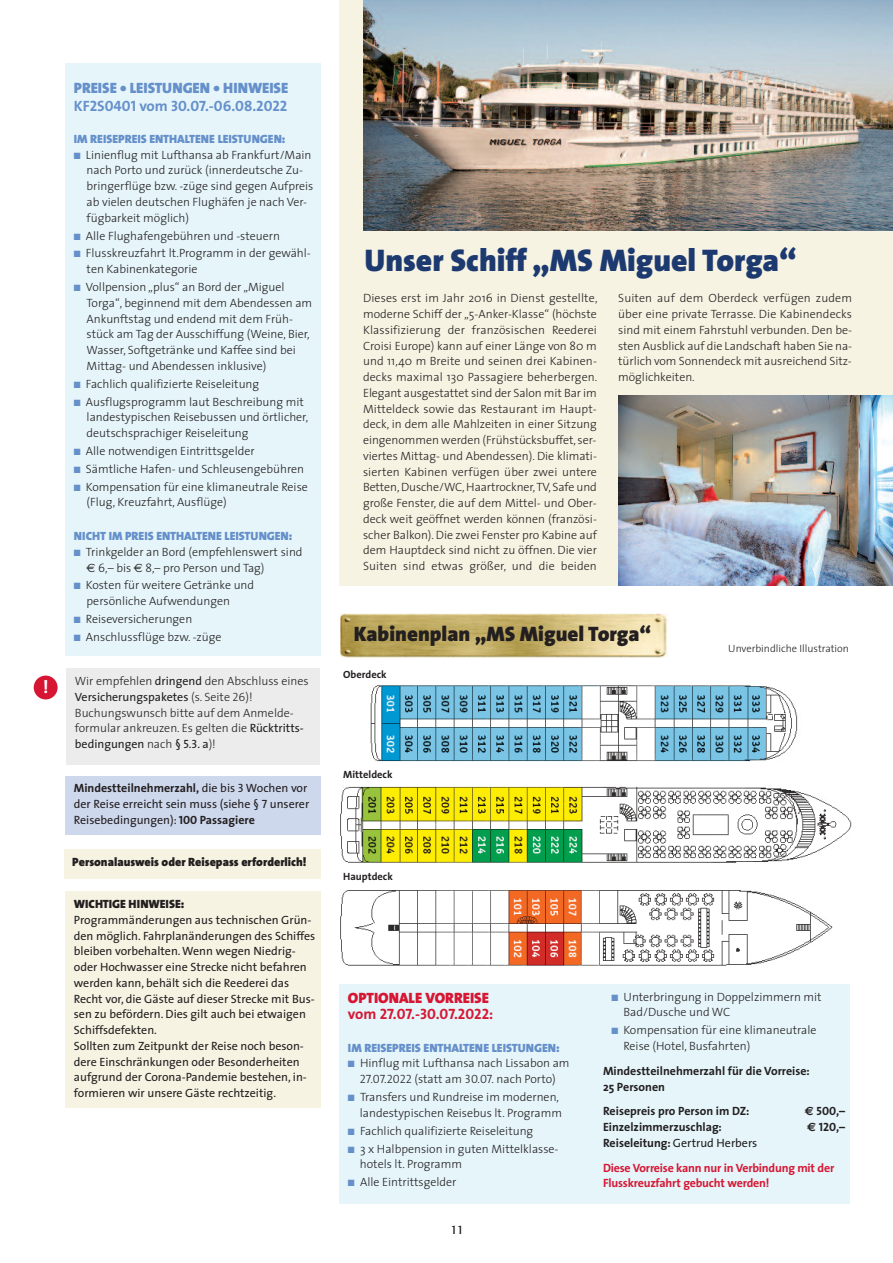
<style>
.page{position:relative;width:893px;height:1263px;background:#fff}
.page>*{position:absolute;margin:0;border:0;box-sizing:border-box;transform-origin:0 0}
.t1{font:900 31.5px "The Sans";color:#1d3a70}
.t2{font:900 21px "The Sans";color:#231f20}
.t3{font:700 18px "The Sans";color:#fff}
.t4{font:15px "The Sans Bold Caps";color:#6690ca}
.t5{font:900 15px "The Sans";color:#6690ca}
.t6{font:15px "The Sans Bold Caps";color:#d71633}
.t7{font:900 15px "The Sans";color:#d71633}
.t8{font:300 12px/15.8px "The Sans";color:#231f20}
.t9{font:12px/15.8px "The Sans";color:#231f20}
.t10{font:900 12px "The Sans";color:#6690ca}
.t11{font:700 12px/24.8px "The Sans";letter-spacing:-.015em;color:#d71633}
.t12{font:700 12px/15.8px "The Sans";color:#231f20}
.t13{font:900 12px "The Sans";color:#231f20}
.t14{font:12px "The Sans Bold Caps";color:#231f20}
.t15{font:12px "Formata";color:#231f20}
.t16{font:700 10.5px "The Sans";color:#231f20}
.t17{font:300 10.5px "The Sans";color:#231f20}
.s1{font-family:"The Sans";font-weight:700}
.s2{color:#6690ca}
.s3{font-family:"Euro Sans";font-weight:400}
.s4{font-weight:400}
.s5{font-family:"The Sans Light Caps";font-weight:400}
.s6{font-family:"The Sans Caps";font-weight:400}
.s7{font-weight:700}
.s8{font-family:"The Sans Caps"}
.s9{font-family:"The Sans Bold Caps"}
.s10{font-family:"Euro Sans";font-weight:700}
.s11{color:#231f20}
.s12{font-weight:400;color:#231f20}
</style>
<div class="page">
<div style="left:339px;top:0;width:554px;height:586px;background:#f6f3e3"></div>
<img style="left:363px;top:0;width:530px;height:230px">
<img style="left:340px;top:613px;width:327px;height:45px">
<div style="left:65px;top:776px;width:255px;height:58px;background:#ced8ed"></div>
<div style="left:65px;top:891px;width:255px;height:217px;background:#f6f3e3"></div>
<div style="left:65px;top:64px;width:255px;height:592px;background:#e5f5fa"></div>
<div style="left:66px;top:669px;width:254px;height:96px;background:#ebeceb"></div>
<div style="left:34px;top:675px;width:24px;height:24px;background:#d71633;border-radius:50%"></div>
<div style="left:64px;top:850px;width:256px;height:29px;background:#f6f3e3"></div>
<img style="left:340px;top:786px;width:512px;height:77px">
<img style="left:370px;top:685px;width:428px;height:77px">
<img style="left:340px;top:890px;width:493px;height:76px">
<div style="left:339px;top:984px;width:511px;height:219px;background:#e5f5fa"></div>
<img style="left:618px;top:396px;width:275px;height:189px">
<h3 class="t3" style="left:43px;top:680px;width:7px">!</h3>
<p class="t5" style="left:74px;top:82px;width:216px">PREISE • LEISTUNGEN • HINWEISE</p>
<p class="t4" style="left:74px;top:101px;width:215px">KF2S0401 <span class="s1">vom</span> 30.07.-06.08.2022</p>
<p class="t10" style="left:74px;top:134px;width:213px">IM REISEPREIS ENTHALTENE LEISTUNGEN:</p>
<p class="t8" style="left:87px;top:148px;width:228px;text-indent:-13px"><span class="s2">■</span> Linienflug mit Lufthansa ab Frankfurt/Main nach Porto und zurück (innerdeutsche Zu&shy;bringerflüge bzw. -züge sind gegen Aufpreis ab vielen deutschen Flughäfen je nach Ver&shy;fügbarkeit möglich)</p>
<p class="t8" style="left:74px;top:229px;width:208px"><span class="s2">■</span> Alle Flughafengebühren und -steuern</p>
<p class="t8" style="left:87px;top:247px;width:226px;text-indent:-13px"><span class="s2">■</span> Flusskreuzfahrt lt.Programm in der gewähl&shy;ten Kabinenkategorie</p>
<p class="t8" style="left:87px;top:280px;width:227px;text-indent:-13px"><span class="s2">■</span> Vollpension „plus“ an Bord der „Miguel Torga“, beginnend mit dem Abendessen am Ankunftstag und endend mit dem Früh&shy;stück am Tag der Ausschiffung (Weine, Bier, Wasser, Softgetränke und Kaffee sind bei Mittag- und Abendessen inklusive)</p>
<p class="t8" style="left:74px;top:377px;width:187px"><span class="s2">■</span> Fachlich qualifizierte Reiseleitung</p>
<p class="t8" style="left:87px;top:395px;width:223px;text-indent:-13px"><span class="s2">■</span> Ausflugsprogramm laut Beschreibung mit landestypischen Reisebussen und örtlicher, deutschsprachiger Reiseleitung</p>
<p class="t8" style="left:74px;top:444px;width:182px"><span class="s2">■</span> Alle notwendigen Eintrittsgelder</p>
<p class="t8" style="left:74px;top:462px;width:232px"><span class="s2">■</span> Sämtliche Hafen- und Schleusengebühren</p>
<p class="t8" style="left:87px;top:480px;width:223px;text-indent:-13px"><span class="s2">■</span> Kompensation für eine klimaneutrale Reise (Flug, Kreuzfahrt, Ausflüge)</p>
<p class="t10" style="left:74px;top:531px;width:220px">NICHT IM PREIS ENTHALTENE LEISTUNGEN:</p>
<p class="t8" style="left:87px;top:545px;width:217px;text-indent:-13px"><span class="s2">■</span> Trinkgelder an Bord (empfehlenswert sind <span class="s3">€</span> 6,– bis <span class="s3">€</span> 8,– pro Person und Tag)</p>
<p class="t8" style="left:87px;top:579px;width:169px;text-indent:-13px"><span class="s2">■</span> Kosten für weitere Getränke und persönliche Aufwendungen</p>
<p class="t8" style="left:74px;top:612px;width:120px"><span class="s2">■</span> Reiseversicherungen</p>
<p class="t8" style="left:74px;top:630px;width:149px"><span class="s2">■</span> Anschlussflüge bzw. -züge</p>
<p class="t8" style="left:75px;top:674px;width:235px">Wir empfehlen <span class="s4">dringend</span> den Abschluss eines <span class="s4">Versicherungspaketes</span> (s. Seite <span class="s5">26</span>)!<br>Buchungswunsch bitte auf dem Anmelde&shy;formular ankreuzen. Es gelten die <span class="s4">Rücktritts&shy;bedingungen</span> nach <span class="s4">§</span> <span class="s6">5.3</span><span class="s4">. a</span>)!</p>
<p class="t9" style="left:74px;top:781px;width:237px"><span class="s7">Mindestteilnehmerzahl,</span> die bis <span class="s8">3</span> Wochen vor der Reise erreicht sein muss (siehe § <span class="s8">7</span> unserer<br>Reisebedingungen): <span class="s9">100</span> <span class="s7">Passagiere</span></p>
<p class="t13" style="left:72px;top:857px;width:236px">Personalausweis oder Reisepass erforderlich!</p>
<p class="t13" style="left:74px;top:899px;width:112px">WICHTIGE HINWEISE:</p>
<p class="t9" style="left:74px;top:913px;width:243px">Programmänderungen aus technischen Grün&shy;den möglich. Fahrplanänderungen des Schiffes bleiben vorbehalten.Wenn wegen Niedrig&shy;oder Hochwasser eine Strecke nicht befahren werden kann, behält sich die Reederei das Recht vor, die Gäste auf dieser Strecke mit Bus&shy;sen zu befördern. Dies gilt auch bei etwaigen Schiffsdefekten.<br>Sollten zum Zeitpunkt der Reise noch beson&shy;dere Einschränkungen oder Besonderheiten aufgrund der Corona-Pandemie bestehen, in&shy;formieren wir unsere Gäste rechtzeitig.</p>
<h1 class="t1" style="left:365px;top:248px;width:434px">Unser Schiff „MS Miguel Torga“</h1>
<p class="t8" style="left:363px;top:292px;width:236px;text-align:justify">Dieses erst im Jahr 2016 in Dienst gestellte, moderne Schiff der „5-Anker-Klasse“ (höchste Klassifizierung der französischen Reederei Croisi Europe) kann auf einer Länge von 80 m und 11,40 m Breite und seinen drei Kabinen&shy;decks maximal 130 Passagiere beherbergen.<br>Elegant ausgestattet sind der Salon mit Bar im Mitteldeck sowie das Restaurant im Haupt&shy;deck, in dem alle Mahlzeiten in einer Sitzung eingenommen werden (Frühstücksbuffet, ser&shy;viertes Mittag- und Abendessen). Die klimati&shy;sierten Kabinen verfügen über zwei untere Betten,Dusche/WC,Haartrockner,TV, Safe und große Fenster, die auf dem Mittel- und Ober&shy;deck weit geöffnet werden können (französi&shy;scher Balkon).Die zwei Fenster pro Kabine auf dem Hauptdeck sind nicht zu öffnen. Die vier Suiten sind etwas größer, und die beiden</p>
<p class="t8" style="left:618px;top:292px;width:236px;text-align:justify">Suiten auf dem Oberdeck verfügen zudem über eine private Terrasse. Die Kabinendecks sind mit einem Fahrstuhl verbunden. Den be&shy;sten Ausblick auf die Landschaft haben Sie na&shy;türlich vom Sonnendeck mit ausreichend Sitz&shy;möglichkeiten.</p>
<h2 class="t2" style="left:354px;top:626px;width:299px">Kabinenplan „MS Miguel Torga“</h2>
<p class="t16" style="left:343px;top:670px;width:45px">Oberdeck</p>
<p class="t16" style="left:343px;top:770px;width:51px">Mitteldeck</p>
<p class="t16" style="left:343px;top:872px;width:51px">Hauptdeck</p>
<p class="t17" style="left:728px;top:645px;width:122px">Unverbindliche Illustration</p>
<p class="t7" style="left:348px;top:992px;width:142px">OPTIONALE VORREISE</p>
<p class="t6" style="left:348px;top:1009px;width:147px"><span class="s1">vom</span> 27.07.-30.07.2022<span class="s1">:</span></p>
<p class="t10" style="left:348px;top:1043px;width:213px">IM REISEPREIS ENTHALTENE LEISTUNGEN:</p>
<p class="t8" style="left:348px;top:1057px;width:223px;text-align:center"><span class="s2">■</span> Hinflug mit Lufthansa nach Lissabon am<br><span class="s5">27.07.2022</span> (statt am <span class="s5">30.07.</span> nach Porto)</p>
<p class="t8" style="left:348px;top:1090px;width:215px;text-align:right"><span class="s2">■</span> Transfers und Rundreise im modernen, landestypischen Reisebus lt. Programm</p>
<p class="t8" style="left:348px;top:1124px;width:187px"><span class="s2">■</span> Fachlich qualifizierte Reiseleitung</p>
<p class="t8" style="left:360px;top:1142px;width:200px;text-indent:-12px"><span class="s2">■</span> 3 x Halbpension in guten Mittelklasse&shy;hotels lt. Programm</p>
<p class="t8" style="left:348px;top:1175px;width:110px"><span class="s2">■</span> Alle Eintrittsgelder</p>
<p class="t15" style="left:450px;top:1225px;width:15px">11</p>
<p class="t8" style="left:623px;top:990px;width:200px;text-indent:-12px"><span class="s2">■</span> Unterbringung in Doppelzimmern mit<br>Bad/Dusche und WC</p>
<p class="t8" style="left:623px;top:1023px;width:194px;text-indent:-12px"><span class="s2">■</span> Kompensation für eine klimaneutrale<br>Reise (Hotel, Busfahrten)</p>
<p class="t12" style="left:603px;top:1064px;width:208px">Mindestteilnehmerzahl für die Vorreise:<br>25 Personen</p>
<p class="t12" style="left:603px;top:1104px;width:148px">Reisepreis pro Person im DZ:</p>
<p class="t14" style="left:805px;top:1107px;width:42px"><span class="s10">€</span> 500<span class="s1">,–</span></p>
<p class="t12" style="left:603px;top:1120px;width:120px">Einzelzimmerzuschlag:</p>
<p class="t14" style="left:807px;top:1123px;width:40px"><span class="s10">€</span> 120<span class="s1">,–</span></p>
<p class="t11" style="left:603px;top:1131px;width:233px"><span class="s11">Reiseleitung:</span> <span class="s12">Gertrud Herbers<br></span>Diese Vorreise kann nur in Verbindung mit der</p>
<p class="t11" style="left:603px;top:1172px;width:168px">Flusskreuzfahrt gebucht werden!</p>
</div>
